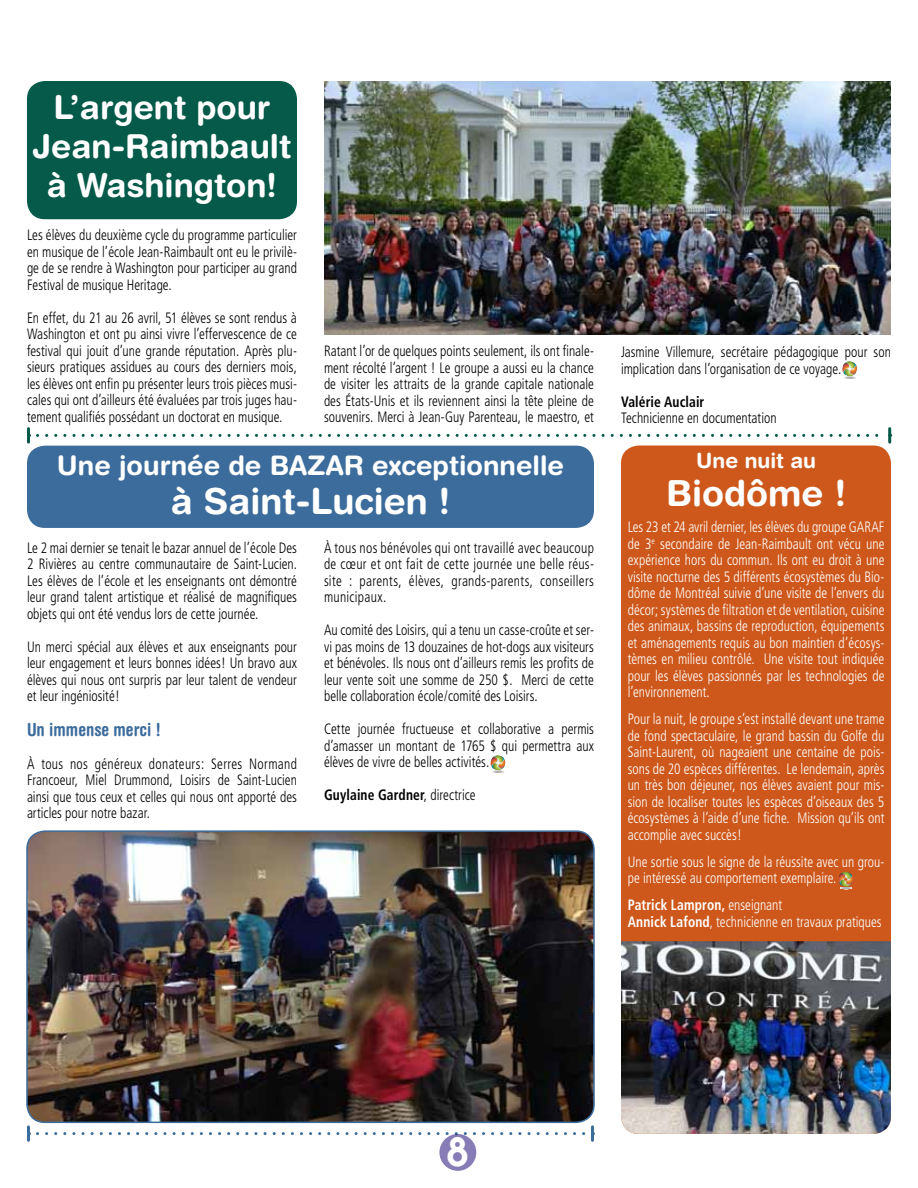
<style>
.page{position:relative;width:918px;height:1188px;background:#fff}
.page>*{position:absolute;margin:0;border:0;box-sizing:border-box;transform-origin:0 0}
.t1{font:40.5px "Chalet New York Nineteen Seventy";color:#fff}
.t2{font:700 36px "Helvetica Rounded";color:#fff}
.t3{font:700 33px/39px "Helvetica Rounded";color:#fff;text-align:center}
.t4{font:700 27px "Helvetica Rounded";color:#fff}
.t5{font:700 21px "Helvetica Rounded";color:#fff}
.t6{font:700 condensed 18px "Helvetica Rounded";color:#3c6c9c}
.t7{font:300 condensed 15px/16.5px "Frutiger";color:#000;text-align:justify;scale:.9 1}
.t8{font:300 condensed 15px/16.5px "Frutiger";color:#fff;text-align:justify;scale:.9 1}
.t9{font:700 condensed 15px "Frutiger";letter-spacing:.005em;color:#000;scale:.9 1}
.s1{font-weight:300}
.s2{font-weight:700}
</style>
<div class="page">
<div style="left:621px;top:446px;width:270px;height:688px;background:#ce581b;border-radius:18px"></div>
<div style="left:439px;top:1134px;width:37px;height:37px;background:#887cb6;border-radius:50%"></div>
<div style="left:27px;top:446px;width:567px;height:82px;background:#3c6c9c;border-radius:18px"></div>
<svg style="left:27px;top:429px;width:3px;height:13px"></svg>
<svg style="left:37px;top:429px;width:854px;height:13px"></svg>
<svg style="left:27px;top:1127px;width:3px;height:13px"></svg>
<svg style="left:37px;top:1127px;width:557px;height:13px"></svg>
<div style="left:27px;top:81px;width:270px;height:138px;background:#055a49;border-radius:18px"></div>
<img style="left:324px;top:81px;width:567px;height:253px">
<img style="left:29px;top:833px;width:565px;height:289px">
<div style="left:26px;top:830px;width:569px;height:293px;border:2px solid #3c6c9c;border-radius:18px"></div>
<svg style="left:842px;top:361px;width:15px;height:18px"></svg>
<svg style="left:490px;top:755px;width:16px;height:18px"></svg>
<img style="left:621px;top:941px;width:270px;height:193px">
<svg style="left:838px;top:872px;width:15px;height:17px"></svg>
<h3 class="t3" style="left:33px;top:87px;width:260px">L’argent pour<br>Jean-Raimbault à Washington!</h3>
<p class="t7" style="left:27px;top:227px;width:302px">Les élèves du deuxième cycle du programme particulier en musique de l’école Jean-Raimbault ont eu le privilè&shy;ge de se rendre à Washington pour participer au grand Festival de musique Heritage.</p>
<p class="t7" style="left:27px;top:309px;width:301px">En effet, du 21 au 26 avril, 51 élèves se sont rendus à Washington et ont pu ainsi vivre l’effervescence de ce festival qui jouit d’une grande réputation. Après plu&shy;sieurs pratiques assidues au cours des derniers mois, les élèves ont enfin pu présenter leurs trois pièces musi&shy;cales qui ont d’ailleurs été évaluées par trois juges hau&shy;tement qualifiés possédant un doctorat en musique.</p>
<p class="t7" style="left:324px;top:343px;width:301px">Ratant l’or de quelques points seulement, ils ont finale&shy;ment récolté l’argent ! Le groupe a aussi eu la chance de visiter les attraits de la grande capitale nationale des États-Unis et ils reviennent ainsi la tête pleine de souvenirs. Merci à Jean-Guy Parenteau, le maestro, et</p>
<p class="t7" style="left:621px;top:344px;width:301px">Jasmine Villemure, secrétaire pédagogique pour son implication dans l’organisation de ce voyage.</p>
<p class="t9" style="left:621px;top:393px;width:94px">Valérie Auclair</p>
<p class="t7" style="left:621px;top:410px;width:174px">Technicienne en documentation</p>
<h3 class="t4" style="left:57px;top:449px;width:509px">Une journée de BAZAR exceptionnelle</h3>
<h2 class="t2" style="left:171px;top:479px;width:281px">à Saint-Lucien !</h2>
<p class="t7" style="left:324px;top:540px;width:302px">À tous nos bénévoles qui ont travaillé avec beaucoup de cœur et ont fait de cette journée une belle réus&shy;site : parents, élèves, grands-parents, conseillers municipaux.</p>
<p class="t7" style="left:324px;top:622px;width:302px">Au comité des Loisirs, qui a tenu un casse-croûte et ser&shy;vi pas moins de 13 douzaines de hot-dogs aux visiteurs et bénévoles. Ils nous ont d’ailleurs remis les profits de leur vente soit une somme de 250 $. Merci de cette belle collaboration école/comité des Loisirs.</p>
<p class="t7" style="left:324px;top:721px;width:302px">Cette journée fructueuse et collaborative a permis d’amasser un montant de 1765 $ qui permettra aux élèves de vivre de belles activités.</p>
<p class="t9" style="left:324px;top:786px;width:170px">Guylaine Gardner<span class="s1">, directrice</span></p>
<p class="t7" style="left:27px;top:540px;width:302px">Le 2 mai dernier se tenait le bazar annuel de l’école Des 2 Rivières au centre communautaire de Saint-Lucien.<br>Les élèves de l’école et les enseignants ont démontré leur grand talent artistique et réalisé de magnifiques objets qui ont été vendus lors de cette journée.</p>
<p class="t7" style="left:27px;top:639px;width:301px">Un merci spécial aux élèves et aux enseignants pour leur engagement et leurs bonnes idées! Un bravo aux élèves qui nous ont surpris par leur talent de vendeur et leur ingéniosité!</p>
<p class="t6" style="left:27px;top:719px;width:135px">Un immense merci !</p>
<p class="t7" style="left:27px;top:756px;width:302px">À tous nos généreux donateurs: Serres Normand Francoeur, Miel Drummond, Loisirs de Saint-Lucien ainsi que tous ceux et celles qui nous ont apporté des articles pour notre bazar.</p>
<h3 class="t5" style="left:696px;top:448px;width:121px">Une nuit au</h3>
<h2 class="t2" style="left:666px;top:471px;width:181px">Biodôme !</h2>
<p class="t8" style="left:628px;top:519px;width:287px">Les 23 et 24 avril dernier, les élèves du groupe GARAF de 3<sup>e</sup> secondaire de Jean-Raimbault ont vécu une expérience hors du commun. Ils ont eu droit à une visite nocturne des 5 différents écosystèmes du Bio&shy;dôme de Montréal suivie d’une visite de l’envers du décor; systèmes de filtration et de ventilation, cuisine des animaux, bassins de reproduction, équipements et aménagements requis au bon maintien d’écosys&shy;tèmes en milieu contrôlé. Une visite tout indiquée pour les élèves passionnés par les technologies de l’environnement.</p>
<p class="t8" style="left:628px;top:711px;width:287px">Pour la nuit, le groupe s’est installé devant une trame de fond spectaculaire, le grand bassin du Golfe du Saint-Laurent, où nageaient une centaine de pois&shy;sons de 20 espèces différentes. Le lendemain, après un très bon déjeuner, nos élèves avaient pour mis&shy;sion de localiser toutes les espèces d’oiseaux des 5 écosystèmes à l’aide d’une fiche. Mission qu’ils ont accomplie avec succès!</p>
<p class="t8" style="left:628px;top:853px;width:287px">Une sortie sous le signe de la réussite avec un grou&shy;pe intéressé au comportement exemplaire.</p>
<p class="t8" style="left:628px;top:897px;width:284px"><span class="s2">Patrick Lampron,</span> enseignant<br><span class="s2">Annick Lafond</span>, technicienne en travaux pratiques</p>
<h1 class="t1" style="left:446px;top:1128px;width:24px">8</h1>
</div>
